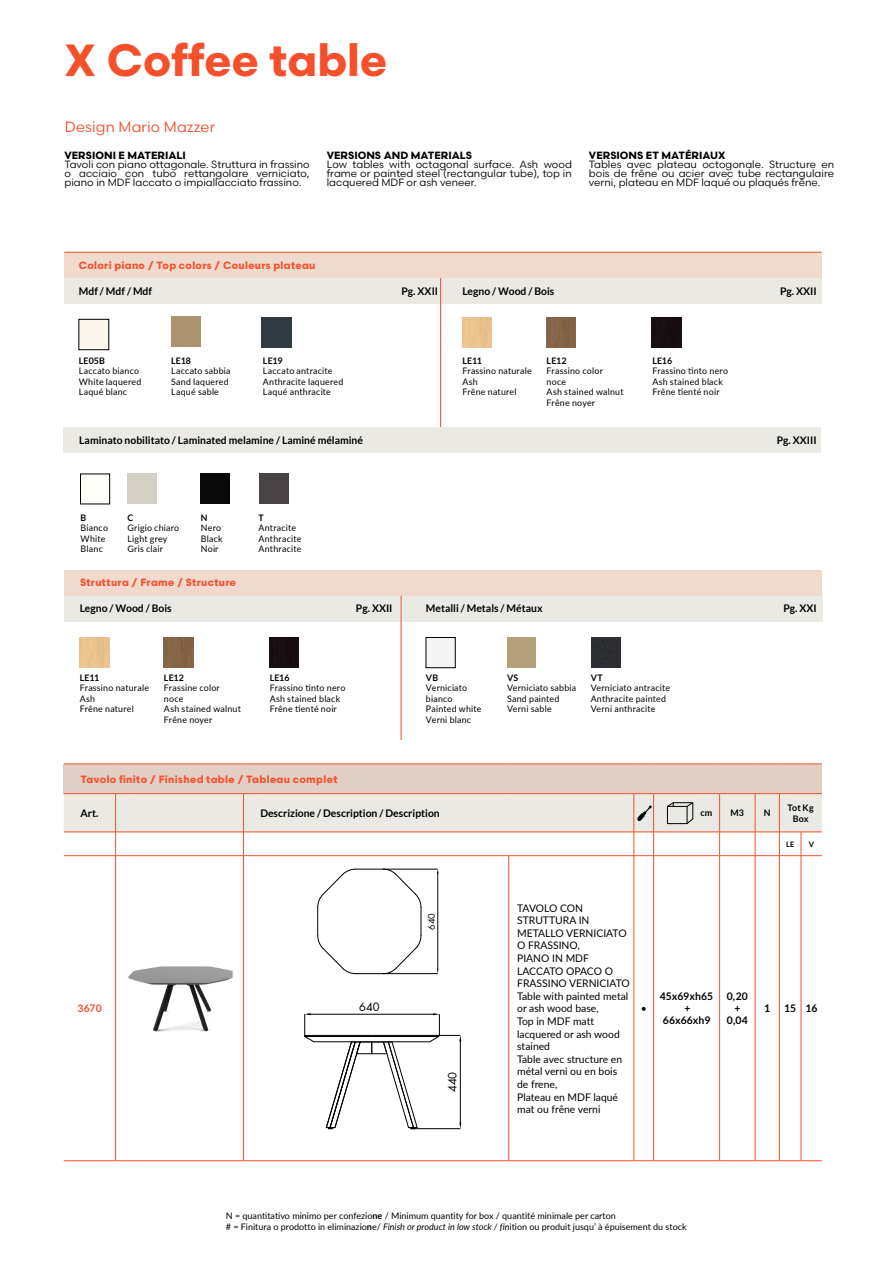
<style>
.page{position:relative;width:893px;height:1263px;background:#fff}
.page>*{position:absolute;margin:0;border:0;box-sizing:border-box;transform-origin:0 0}
.t1{font:700 45px "Scandia";color:#f64f2b}
.t2{font:15px "Scandia";letter-spacing:.005em;color:#f64f2b}
.t3{font:11.25px "Futura";color:#000}
.t4{font:11.1px "Futura";color:#000}
.t5{font:10.5px/9px "Scandia";color:#000;text-align:justify}
.t6{font:10.5px/12.6px "Lato";color:#000}
.t7{font:700 10.5px/12px "Lato";color:#000;text-align:center}
.t8{font:700 10.5px "Scandia";letter-spacing:.03em;color:#f64f2b}
.t9{font:700 10.5px "Scandia";color:#000}
.t10{font:700 10.5px "Lato";color:#f64f2b}
.t11{font:9px/10.5px "Lato";letter-spacing:.02em;color:#000}
.t12{font:9px/10.8px "Lato";color:#000}
.t13{font:700 9px/10.5px "Lato";letter-spacing:.01em;color:#000;text-align:center}
.t14{font:9px "Futura";color:#000}
.t15{font:700 7.5px "Lato";color:#000}
.s1{font-weight:700}
.s2{font-style:italic}
</style>
<div class="page">
<div style="left:64px;top:253px;width:757px;height:25px;background:#f0d9cd"></div>
<div style="left:64px;top:278px;width:758px;height:26px;background:#eae9e4"></div>
<img style="left:262px;top:317px;width:29px;height:30px">
<img style="left:462px;top:317px;width:30px;height:31px">
<img style="left:547px;top:317px;width:29px;height:30px">
<img style="left:652px;top:318px;width:29px;height:30px">
<hr style="left:440px;top:278px;width:1px;height:170px;background:#f64f2b">
<div style="left:64px;top:427px;width:757px;height:26px;background:#eae9e4"></div>
<img style="left:201px;top:474px;width:29px;height:30px">
<div style="left:80px;top:474px;width:30px;height:30px;border:1px solid #000"></div>
<img style="left:259px;top:474px;width:29px;height:30px">
<div style="left:64px;top:570px;width:758px;height:26px;background:#f0d9cd"></div>
<div style="left:64px;top:596px;width:758px;height:25px;background:#eae9e4"></div>
<img style="left:80px;top:637px;width:29px;height:30px">
<img style="left:164px;top:637px;width:29px;height:30px">
<img style="left:269px;top:638px;width:30px;height:29px">
<div style="left:426px;top:637px;width:29px;height:31px;border:1px solid #000"></div>
<img style="left:591px;top:637px;width:29px;height:30px">
<hr style="left:401px;top:596px;width:1px;height:144px;background:#f64f2b">
<div style="left:64px;top:764px;width:758px;height:30px;background:#e1cfc5"></div>
<hr style="left:64px;top:764px;width:52px;height:1px;background:#f64f2b">
<hr style="left:116px;top:764px;width:128px;height:1px;background:#f64f2b">
<hr style="left:244px;top:764px;width:265px;height:1px;background:#f64f2b">
<hr style="left:509px;top:764px;width:125px;height:1px;background:#f64f2b">
<svg style="left:634px;top:764px;width:20px;height:1px"></svg>
<hr style="left:654px;top:764px;width:66px;height:1px;background:#f64f2b">
<hr style="left:720px;top:764px;width:35px;height:1px;background:#f64f2b">
<svg style="left:755px;top:764px;width:67px;height:1px"></svg>
<hr style="left:64px;top:1160px;width:52px;height:1px;background:#f64f2b">
<hr style="left:116px;top:1160px;width:128px;height:1px;background:#f64f2b">
<hr style="left:244px;top:1160px;width:265px;height:1px;background:#f64f2b">
<hr style="left:509px;top:1160px;width:125px;height:1px;background:#f64f2b">
<svg style="left:634px;top:1160px;width:20px;height:1px"></svg>
<hr style="left:115px;top:856px;width:1px;height:304px;background:#f64f2b">
<hr style="left:243px;top:856px;width:1px;height:304px;background:#f64f2b">
<hr style="left:508px;top:856px;width:1px;height:304px;background:#f64f2b">
<hr style="left:634px;top:856px;width:1px;height:304px;background:#f64f2b">
<hr style="left:654px;top:1160px;width:66px;height:1px;background:#f64f2b">
<hr style="left:720px;top:1160px;width:35px;height:1px;background:#f64f2b">
<svg style="left:755px;top:1160px;width:67px;height:1px"></svg>
<hr style="left:653px;top:856px;width:1px;height:304px;background:#f64f2b">
<hr style="left:719px;top:856px;width:1px;height:304px;background:#f64f2b">
<hr style="left:755px;top:856px;width:1px;height:304px;background:#f64f2b">
<hr style="left:779px;top:856px;width:1px;height:304px;background:#f64f2b">
<hr style="left:801px;top:856px;width:1px;height:304px;background:#f64f2b">
<svg style="left:64px;top:793px;width:758px;height:63px"></svg>
<svg style="left:317px;top:868px;width:105px;height:106px"></svg>
<hr style="left:383px;top:869px;width:55px;height:1px;background:#000">
<hr style="left:383px;top:973px;width:55px;height:1px;background:#000">
<hr style="left:437px;top:871px;width:1px;height:99px;background:#000">
<img style="left:128px;top:966px;width:105px;height:66px">
<svg style="left:304px;top:1013px;width:157px;height:116px"></svg>
<hr style="left:411px;top:1128px;width:49px;height:1px;background:#000">
<hr style="left:64px;top:252px;width:757px;height:1px;background:#f64f2b">
<h1 class="t1" style="left:65px;top:32px;width:324px">X Coffee table</h1>
<h2 class="t2" style="left:65px;top:117px;width:152px">Design Mario Mazzer</h2>
<p class="t9" style="left:64px;top:149px;width:123px">VERSIONI E MATERIALI</p>
<p class="t5" style="left:64px;top:160px;width:247px">Tavoli con piano ottagonale. Struttura in frassino o acciaio con tubo rettangolare verniciato, piano in MDF laccato o impiallacciato frassino.</p>
<p class="t9" style="left:327px;top:149px;width:147px">VERSIONS AND MATERIALS</p>
<p class="t5" style="left:327px;top:160px;width:247px">Low tables with octagonal surface. Ash wood frame or painted steel (rectangular tube), top in lacquered MDF or ash veneer.</p>
<p class="t9" style="left:589px;top:149px;width:138px">VERSIONS ET MATÉRIAUX</p>
<p class="t5" style="left:589px;top:160px;width:247px">Tables avec plateau octogonale. Structure en bois de frêne ou acier avec tube rectangulaire verni, plateau en MDF laqué ou plaqués frêne.</p>
<p class="t8" style="left:79px;top:259px;width:238px">Colori piano / Top colors / Couleurs plateau</p>
<p class="t7" style="left:79px;top:285px;width:75px">Mdf / Mdf / Mdf</p>
<p class="t7" style="left:401px;top:285px;width:38px">Pg. XXII</p>
<p class="t7" style="left:462px;top:285px;width:93px">Legno / Wood / Bois</p>
<p class="t7" style="left:780px;top:285px;width:38px">Pg. XXII</p>
<p class="t13" style="left:79px;top:355px;width:28px">LE05B</p>
<p class="t11" style="left:79px;top:365px;width:64px">Laccato bianco<br>White laquered<br>Laqué blanc</p>
<p class="t13" style="left:171px;top:355px;width:21px">LE18</p>
<p class="t11" style="left:171px;top:365px;width:61px">Laccato sabbia<br>Sand laquered<br>Laqué sable</p>
<p class="t13" style="left:263px;top:355px;width:21px">LE19</p>
<p class="t11" style="left:263px;top:365px;width:82px">Laccato antracite<br>Anthracite laquered<br>Laqué anthracite</p>
<p class="t13" style="left:462px;top:355px;width:21px">LE11</p>
<p class="t11" style="left:462px;top:365px;width:71px">Frassino naturale<br>Ash<br>Frêne naturel</p>
<p class="t13" style="left:547px;top:355px;width:21px">LE12</p>
<p class="t11" style="left:547px;top:365px;width:78px">Frassino color noce<br>Ash stained walnut<br>Frêne noyer</p>
<p class="t13" style="left:652px;top:355px;width:21px">LE16</p>
<p class="t11" style="left:652px;top:365px;width:77px">Frassino tinto nero<br>Ash stained black<br>Frêne tienté noir</p>
<p class="t7" style="left:79px;top:434px;width:285px">Laminato nobilitato / Laminated melamine / Laminé mélaminé</p>
<p class="t7" style="left:777px;top:434px;width:41px">Pg. XXIII</p>
<p class="t13" style="left:81px;top:512px;width:7px">B</p>
<p class="t11" style="left:81px;top:522px;width:29px">Bianco<br>White<br>Blanc</p>
<p class="t13" style="left:128px;top:512px;width:7px">C</p>
<p class="t11" style="left:128px;top:522px;width:53px">Grigio chiaro<br>Light grey<br>Gris clair</p>
<p class="t13" style="left:201px;top:512px;width:8px">N</p>
<p class="t11" style="left:201px;top:522px;width:23px">Nero<br>Black<br>Noir</p>
<p class="t13" style="left:259px;top:512px;width:7px">T</p>
<p class="t11" style="left:259px;top:522px;width:44px">Antracite<br>Anthracite<br>Anthracite</p>
<p class="t8" style="left:80px;top:576px;width:158px">Struttura / Frame / Structure</p>
<p class="t7" style="left:80px;top:602px;width:93px">Legno / Wood / Bois</p>
<p class="t7" style="left:356px;top:602px;width:38px">Pg. XXII</p>
<p class="t13" style="left:80px;top:672px;width:21px">LE11</p>
<p class="t11" style="left:80px;top:682px;width:71px">Frassino naturale<br>Ash<br>Frêne naturel</p>
<p class="t13" style="left:164px;top:672px;width:21px">LE12</p>
<p class="t11" style="left:164px;top:682px;width:78px">Frassine color noce<br>Ash stained walnut<br>Frêne noyer</p>
<p class="t13" style="left:270px;top:672px;width:21px">LE16</p>
<p class="t11" style="left:270px;top:682px;width:77px">Frassino tinto nero<br>Ash stained black<br>Frêne tienté noir</p>
<p class="t7" style="left:426px;top:602px;width:118px">Metalli / Metals / Métaux</p>
<p class="t7" style="left:783px;top:602px;width:35px">Pg. XXI</p>
<p class="t13" style="left:426px;top:672px;width:14px">VB</p>
<p class="t11" style="left:426px;top:682px;width:57px">Verniciato bianco<br>Painted white<br>Verni blanc</p>
<p class="t13" style="left:507px;top:672px;width:13px">VS</p>
<p class="t11" style="left:507px;top:682px;width:71px">Verniciato sabbia<br>Sand painted<br>Verni sable</p>
<p class="t13" style="left:591px;top:672px;width:13px">VT</p>
<p class="t11" style="left:591px;top:682px;width:81px">Verniciato antracite<br>Anthracite painted<br>Verni anthracite</p>
<p class="t8" style="left:81px;top:772px;width:258px">Tavolo finito / Finished table / Tableau complet</p>
<p class="t7" style="left:81px;top:807px;width:19px">Art.</p>
<p class="t7" style="left:260px;top:807px;width:181px">Descrizione / Description / Description</p>
<p class="t13" style="left:701px;top:808px;width:13px">cm</p>
<p class="t13" style="left:731px;top:808px;width:15px">M3</p>
<p class="t13" style="left:764px;top:808px;width:8px">N</p>
<p class="t13" style="left:787px;top:802px;width:28px">Tot Kg<br>Box</p>
<p class="t15" style="left:786px;top:840px;width:10px">LE</p>
<p class="t15" style="left:809px;top:840px;width:7px">V</p>
<p class="t10" style="left:78px;top:1002px;width:26px">3670</p>
<p class="t3" style="left:359px;top:999px;width:22px">640</p>
<p class="t14" style="left:426px;top:930px;width:18px;rotate:-90deg">640</p>
<p class="t4" style="left:445px;top:1092px;width:22px;rotate:-90deg">440</p>
<p class="t6" style="left:517px;top:901px;width:114px">TAVOLO CON<br>STRUTTURA IN<br>METALLO VERNICIATO<br>O FRASSINO,<br>PIANO IN MDF<br>LACCATO OPACO O<br>FRASSINO VERNICIATO<br>Table with painted metal or ash wood base,<br>Top in MDF matt lacquered or ash wood stained<br>Table avec structure en métal verni ou en bois de frene,<br>Plateau en MDF laqué mat ou frêne verni</p>
<p class="t6" style="left:641px;top:1002px;width:8px">•</p>
<p class="t7" style="left:660px;top:990px;width:55px">45x69xh65 +<br>66x66xh9</p>
<p class="t7" style="left:727px;top:990px;width:23px">0,20 +<br>0,04</p>
<p class="t7" style="left:764px;top:1002px;width:8px">1</p>
<p class="t7" style="left:784px;top:1002px;width:35px">15 16</p>
<p class="t12" style="left:226px;top:1210px;width:462px">N = quantitativo minimo per confezio<span class="s1">ne</span> / Minimum quantity for box / quantité minimale per carton<br># = Finitura o prodotto in eliminazio<span class="s1">n</span>e/ <span class="s2">Finish or product in low stock / fin</span>ition ou produit jusqu’ à épuisement du stock</p>
</div>
